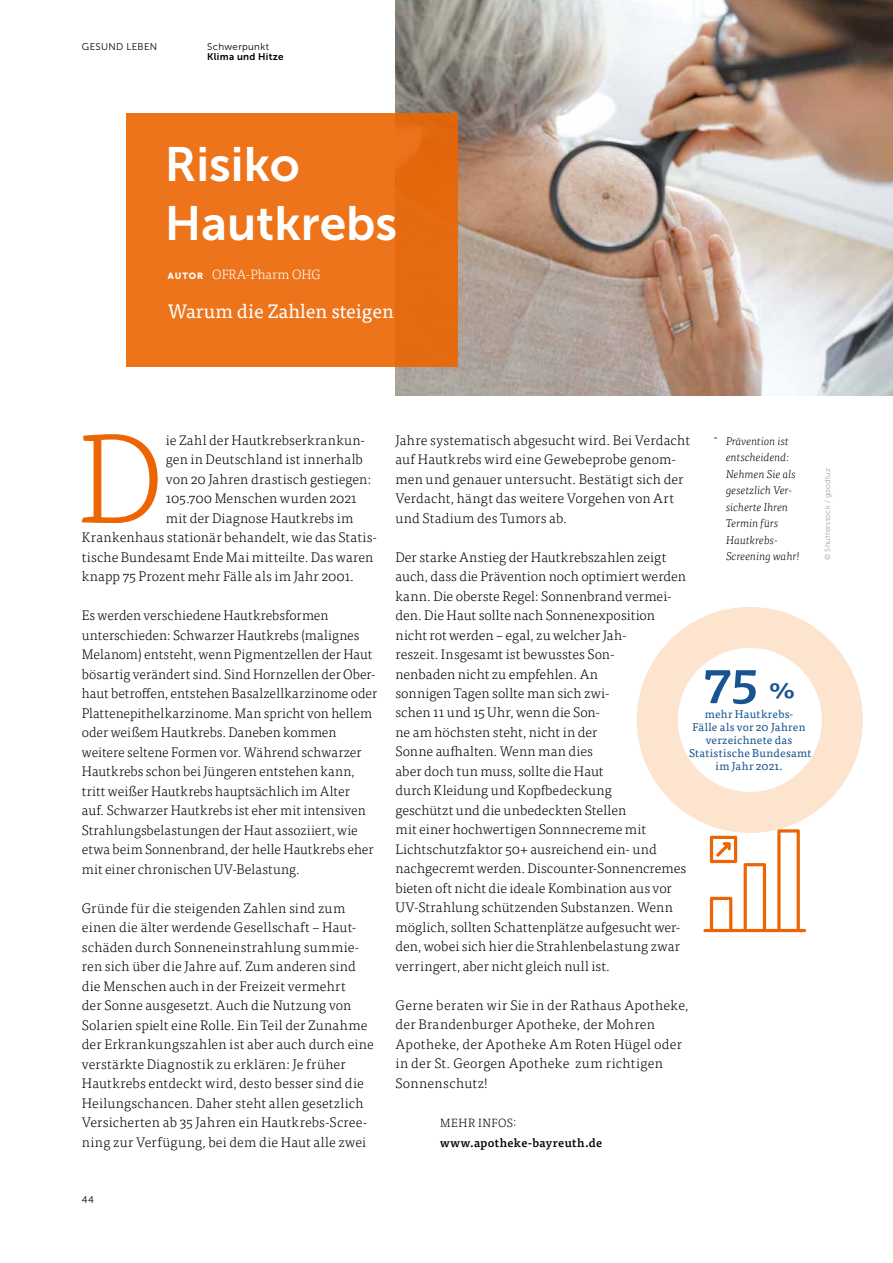
<style>
.page{position:relative;width:893px;height:1263px;background:#fff}
.page>*{position:absolute;margin:0;border:0;box-sizing:border-box;transform-origin:0 0}
.t1{font:300 127.65px "Tisa Pro";color:#ec6502}
.t2{font:500 52.5px "Tisa Pro";color:#185590}
.t3{font:48px/58.5px "Museo Sans 700";color:#fff}
.t4{font:19.5px "Tisa Pro";color:#fff}
.t5{font:300 13.8px/19.5px "Tisa Pro";letter-spacing:.005em;color:#000}
.t6{font:300 13.5px "Tisa Pro";color:#fff}
.t7{font:500 12px "Tisa Pro";letter-spacing:.025em;color:#000}
.t8{font:300 12px "Tisa Pro";letter-spacing:.05em;color:#000}
.t9{font:italic 300 11.25px/16.5px "Tisa Pro";color:#000}
.t10{font:11.25px/13px "Tisa Pro";letter-spacing:.02em;color:#185590;text-align:center}
.t11{font:9.75px "Museo Sans 300";letter-spacing:.035em;color:#000}
.t12{font:9.75px "Museo Sans 700";letter-spacing:.03em;color:#000}
.t13{font:7.5px "Museo Sans 300";letter-spacing:.04em;color:#9c9d9d}
.s1{font-family:"Museo Sans 900";font-weight:400;font-size:9px}
.s2{font-size:27px}
</style>
<div class="page">
<svg style="left:637px;top:607px;width:226px;height:222px"></svg>
<img style="left:395px;top:0;width:498px;height:396px">
<div style="left:126px;top:113px;width:332px;height:254px;background:#ed741b"></div>
<svg style="left:703px;top:829px;width:103px;height:103px"></svg>
<p class="t11" style="left:82px;top:41px;width:77px">GESUND LEBEN</p>
<p class="t11" style="left:207px;top:41px;width:63px">Schwerpunkt</p>
<p class="t12" style="left:207px;top:52px;width:78px">Klima und Hitze</p>
<h3 class="t3" style="left:165px;top:135px;width:234px">Risiko<br>Hautkrebs</h3>
<p class="t6" style="left:168px;top:265px;width:154px"><span class="s1">AUTOR</span> OFRA-Pharm OHG</p>
<h3 class="t4" style="left:168px;top:297px;width:227px">Warum die Zahlen steigen</h3>
<h1 class="t1" style="left:77px;top:390px;width:87px">D</h1>
<p class="t5" style="left:166px;top:429px;width:201px">ie Zahl der Hautkrebserkrankun-</p>
<p class="t5" style="left:166px;top:449px;width:199px">gen in Deutschland ist innerhalb</p>
<p class="t5" style="left:166px;top:468px;width:207px">von 20 Jahren drastisch gestiegen:</p>
<p class="t5" style="left:166px;top:488px;width:192px">105.700 Menschen wurden 2021</p>
<p class="t5" style="left:166px;top:507px;width:189px">mit der Diagnose Hautkrebs im</p>
<p class="t5" style="left:82px;top:527px;width:297px">Krankenhaus stationär behandelt, wie das Statis-</p>
<p class="t5" style="left:82px;top:546px;width:293px">tische Bundesamt Ende Mai mitteilte. Das waren</p>
<p class="t5" style="left:82px;top:566px;width:274px">knapp 75 Prozent mehr Fälle als im Jahr 2001.</p>
<p class="t5" style="left:82px;top:605px;width:297px">Es werden verschiedene Hautkrebsformen unterschieden: Schwarzer Hautkrebs (malignes Melanom) entsteht, wenn Pigmentzellen der Haut bösartig verändert sind. Sind Hornzellen der Ober&shy;haut betroffen, entstehen Basalzellkarzinome oder Plattenepithelkarzinome. Man spricht von hellem oder weißem Hautkrebs. Daneben kommen weitere seltene Formen vor. Während schwarzer Hautkrebs schon bei Jüngeren entstehen kann, tritt weißer Hautkrebs hauptsächlich im Alter<br>auf. Schwarzer Hautkrebs ist eher mit intensiven Strahlungsbelastungen der Haut assoziiert, wie etwa beim Sonnenbrand, der helle Hautkrebs eher mit einer chronischen UV-Belastung.</p>
<p class="t5" style="left:82px;top:897px;width:294px">Gründe für die steigenden Zahlen sind zum einen die älter werdende Gesellschaft – Haut&shy;schäden durch Sonneneinstrahlung summie&shy;ren sich über die Jahre auf. Zum anderen sind die Menschen auch in der Freizeit vermehrt<br>der Sonne ausgesetzt. Auch die Nutzung von Solarien spielt eine Rolle. Ein Teil der Zunahme der Erkrankungszahlen ist aber auch durch eine verstärkte Diagnostik zu erklären: Je früher Hautkrebs entdeckt wird, desto besser sind die Heilungschancen. Daher steht allen gesetzlich Versicherten ab 35 Jahren ein Hautkrebs-Scree&shy;ning zur Verfügung, bei dem die Haut alle zwei</p>
<p class="t5" style="left:395px;top:429px;width:296px">Jahre systematisch abgesucht wird. Bei Verdacht auf Hautkrebs wird eine Gewebeprobe genom&shy;men und genauer untersucht. Bestätigt sich der Verdacht, hängt das weitere Vorgehen von Art und Stadium des Tumors ab.</p>
<p class="t5" style="left:395px;top:546px;width:292px">Der starke Anstieg der Hautkrebszahlen zeigt auch, dass die Prävention noch optimiert werden kann. Die oberste Regel: Sonnenbrand vermei&shy;den. Die Haut sollte nach Sonnenexposition nicht rot werden – egal, zu welcher Jah-<br>reszeit. Insgesamt ist bewusstes Son-<br>nenbaden nicht zu empfehlen. An<br>sonnigen Tagen sollte man sich zwi-<br>schen 11 und 15 Uhr, wenn die Son-<br>ne am höchsten steht, nicht in der<br>Sonne aufhalten. Wenn man dies<br>aber doch tun muss, sollte die Haut<br>durch Kleidung und Kopfbedeckung<br>geschützt und die unbedeckten Stellen<br>mit einer hochwertigen Sonnnecreme mit Lichtschutzfaktor 50+ ausreichend ein- und nachgecremt werden. Discounter-Sonnencremes bieten oft nicht die ideale Kombination aus vor UV-Strahlung schützenden Substanzen. Wenn möglich, sollten Schattenplätze aufgesucht wer&shy;den, wobei sich hier die Strahlenbelastung zwar verringert, aber nicht gleich null ist.</p>
<p class="t5" style="left:395px;top:995px;width:294px">Gerne beraten wir Sie in der Rathaus Apotheke, der Brandenburger Apotheke, der Mohren Apotheke, der Apotheke Am Roten Hügel oder in der St. Georgen Apotheke zum richtigen Sonnenschutz!</p>
<p class="t8" style="left:440px;top:1115px;width:78px">MEHR INFOS:</p>
<p class="t7" style="left:440px;top:1133px;width:164px">www.apotheke-bayreuth.de</p>
<p class="t9" style="left:726px;top:432px;width:71px;text-indent:-13px">ˆ Prävention ist entscheidend:<br>Nehmen Sie als gesetzlich Ver&shy;sicherte Ihren<br>Termin fürs<br>Hautkrebs-</p>
<p class="t9" style="left:726px;top:547px;width:75px">Screening wahr!</p>
<h2 class="t2" style="left:703px;top:639px;width:93px">75 <span class="s2">%</span></h2>
<p class="t10" style="left:689px;top:706px;width:124px">mehr Hautkrebs-<br>Fälle als vor 20 Jahren verzeichnete das<br>Statistische Bundesamt im Jahr 2021.</p>
<p class="t13" style="left:824px;top:560px;width:93px;rotate:-90deg">© Shutterstock / goodluz</p>
<p class="t11" style="left:82px;top:1195px;width:14px">44</p>
</div>
